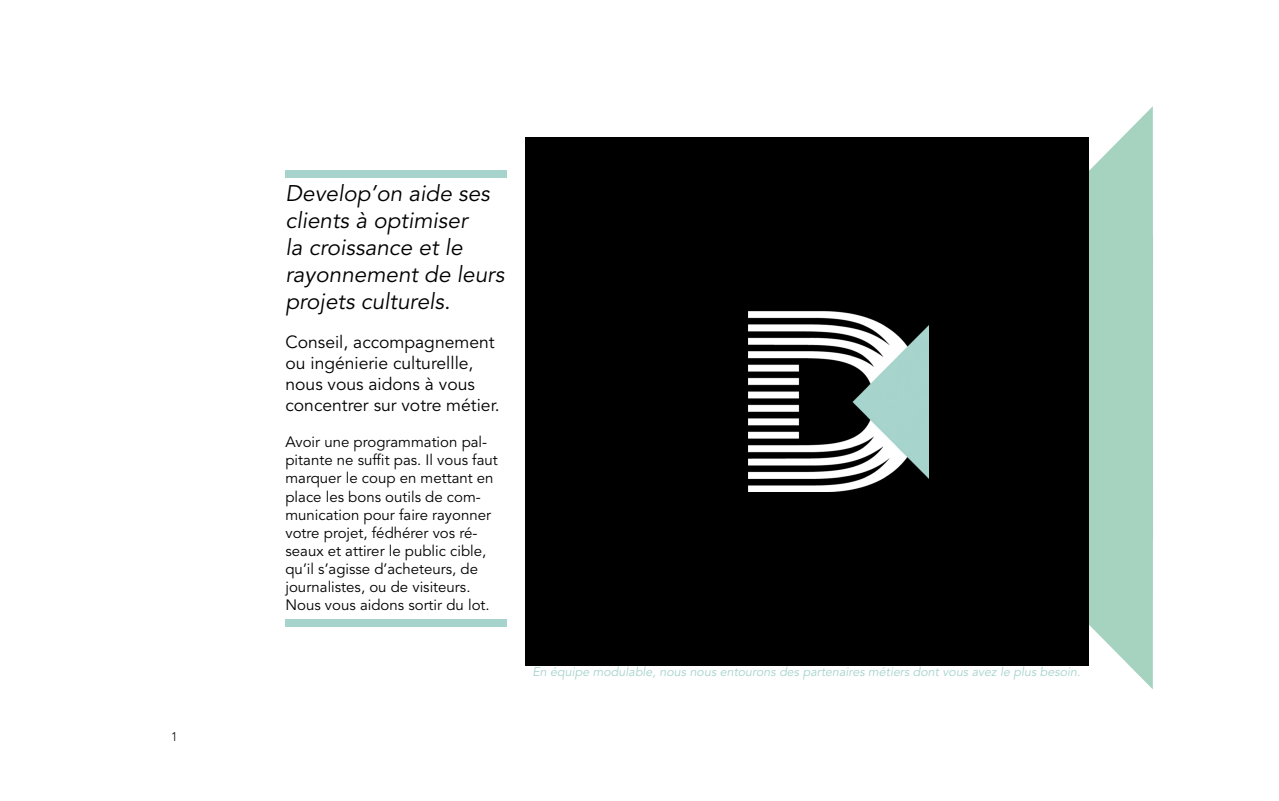
<style>
.page{position:relative;width:1279px;height:801px;background:#fff}
.page>*{position:absolute;margin:0;border:0;box-sizing:border-box;transform-origin:0 0}
.t1{font:italic 22.5px/27px "Avenir LT Std";color:#000}
.t2{font:17.5px/21px "Avenir LT Std";color:#000}
.t3{font:15px/18px "Avenir LT Std";color:#000}
.t4{font:italic 12.5px "Avenir LT Std";color:#a6d4cc}
.t5{font:300 12.5px "Avenir LT Std";color:#000}
</style>
<div class="page">
<svg style="left:1088px;top:106px;width:65px;height:583px;background:#acd4c3"></svg>
<div style="left:524px;top:137px;width:564px;height:528px;background:#000"></div>
<img style="left:748px;top:311px;width:181px;height:180px">
<div style="left:285px;top:170px;width:221px;height:7px;background:#a6d4cc"></div>
<div style="left:286px;top:619px;width:221px;height:7px;background:#a6d4cc"></div>
<p class="t5" style="left:171px;top:729px;width:8px">1</p>
<p class="t1" style="left:285px;top:180px;width:220px">Develop’on aide ses clients à optimiser<br>la croissance et le rayonnement de leurs projets culturels.</p>
<p class="t2" style="left:285px;top:332px;width:216px">Conseil, accompagnement ou ingénierie culturellle, nous vous aidons à vous concentrer sur votre métier.</p>
<p class="t3" style="left:285px;top:433px;width:214px">Avoir une programmation pal&shy;pitante ne suffit pas. Il vous faut marquer le coup en mettant en place les bons outils de com&shy;munication pour faire rayonner votre projet, fédhérer vos ré&shy;seaux et attirer le public cible, qu’il s’agisse d’acheteurs, de journalistes, ou de visiteurs.</p>
<p class="t3" style="left:285px;top:595px;width:206px">Nous vous aidons sortir du lot.</p>
<p class="t4" style="left:532px;top:664px;width:549px">En équipe modulable, nous nous entourons des partenaires métiers dont vous avez le plus besoin.</p>
</div>
